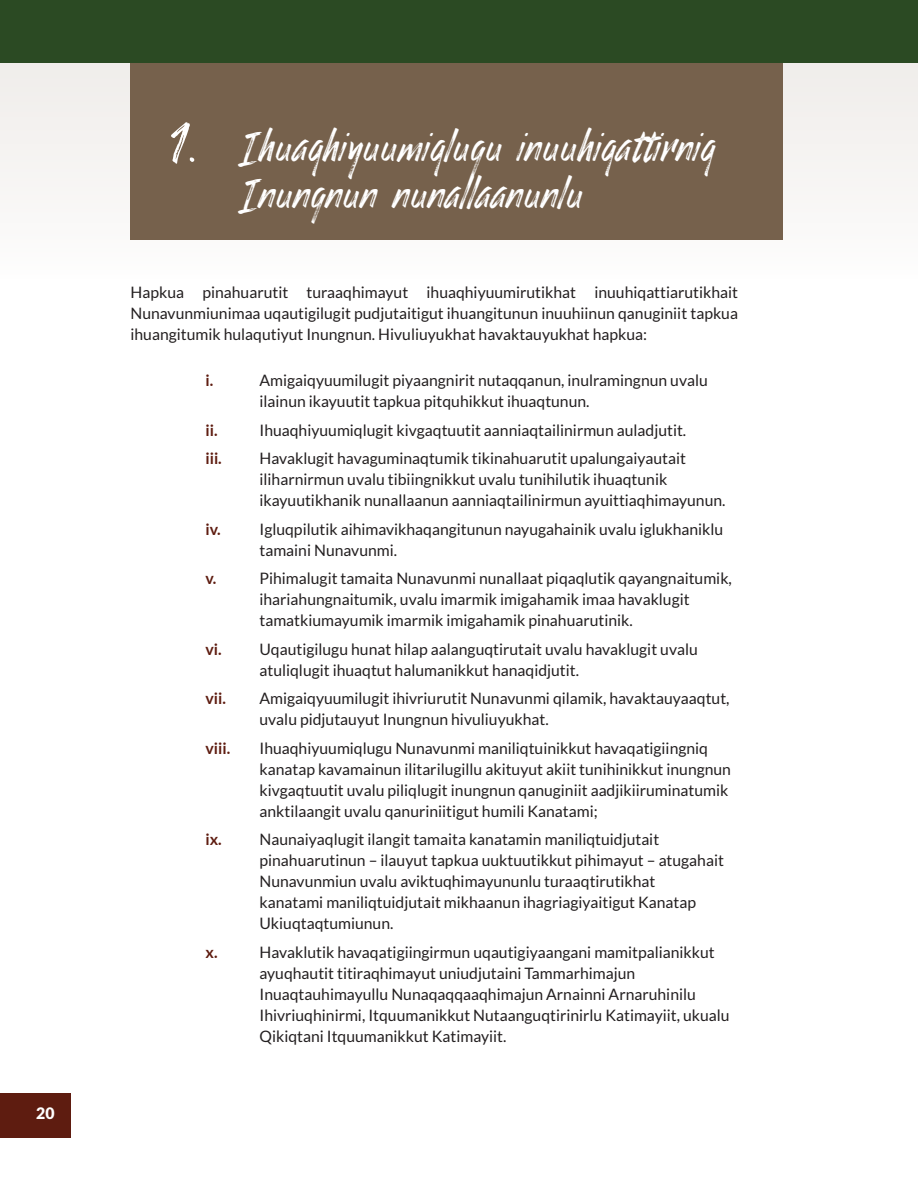
<style>
.page{position:relative;width:918px;height:1188px;background:#fff}
.page>*{position:absolute;margin:0;border:0;box-sizing:border-box;transform-origin:0 0}
.Header_4{font:42px/46.5px "Enjoythe Ride";letter-spacing:.02em;color:#fff}
.t1{font:15.75px/21px "Lato";color:#231f20}
.t2{font:700 15.75px "Lato";color:#5e1c10}
.t3{font:900 15.75px "Lato";color:#fff}
.s1{font-size:55.5px}
.s2{font-weight:700;color:#5e1c10}
</style>
<div class="page">
<div style="left:0;top:1093px;width:71px;height:45px;background:#5e1c10"></div>
<div style="left:0;top:63px;width:918px;height:128px;background:#f3f1ef"></div>
<div style="left:0;top:0;width:918px;height:63px;background:#2b4a23"></div>
<div style="left:130px;top:63px;width:653px;height:177px;background:#76614c"></div>
<p class="t3" style="left:36px;top:1104px;width:20px">20</p>
<p class="Header_4" style="left:242px;top:124px;width:476px;text-indent:-70px"><span class="s1">1.</span> Ihuaqhiyuumiqlugu inuuhiqattirniq<br>Inungnun nunallaanunlu</p>
<p class="t1" style="left:130px;top:282px;width:609px;text-align:justify">Hapkua pinahuarutit turaaqhimayut ihuaqhiyuumirutikhat inuuhiqattiarutikhait Nunavunmiunimaa uqautigilugit pudjutaitigut ihuangitunun inuuhiinun qanuginiit tapkua ihuangitumik hulaqutiyut Inungnun. Hivuliuyukhat havaktauyukhat hapkua:</p>
<p class="t2" style="left:206px;top:372px;width:9px">i.</p>
<p class="t1" style="left:260px;top:370px;width:450px">Amigaiqyuumilugit piyaangnirit nutaqqanun, inulramingnun uvalu ilainun ikayuutit tapkua pitquhikkut ihuaqtunun.</p>
<p class="t2" style="left:206px;top:421px;width:14px">ii.</p>
<p class="t1" style="left:260px;top:420px;width:428px">Ihuaqhiyuumiqlugit kivgaqtuutit aanniaqtailinirmun auladjutit.</p>
<p class="t2" style="left:206px;top:450px;width:18px">iii.</p>
<p class="t1" style="left:260px;top:448px;width:468px">Havaklugit havaguminaqtumik tikinahuarutit upalungaiyautait iliharnirmun uvalu tibiingnikkut uvalu tunihilutik ihuaqtunik ikayuutikhanik nunallaanun aanniaqtailinirmun ayuittiaqhimayunun.</p>
<p class="t2" style="left:206px;top:520px;width:17px">iv.</p>
<p class="t1" style="left:260px;top:519px;width:465px">Igluqpilutik aihimavikhaqangitunun nayugahainik uvalu iglukhaniklu tamaini Nunavunmi.</p>
<p class="t2" style="left:206px;top:570px;width:12px">v.</p>
<p class="t1" style="left:260px;top:568px;width:474px">Pihimalugit tamaita Nunavunmi nunallaat piqaqlutik qayangnaitumik, ihariahungnaitumik, uvalu imarmik imigahamik imaa havaklugit tamatkiumayumik imarmik imigahamik pinahuarutinik.</p>
<p class="t1" style="left:260px;top:639px;width:440px;text-indent:-54px"><span class="s2">vi.</span> Uqautigilugu hunat hilap aalanguqtirutait uvalu havaklugit uvalu atuliqlugit ihuaqtut halumanikkut hanaqidjutit.</p>
<p class="t2" style="left:206px;top:690px;width:22px">vii.</p>
<p class="t1" style="left:260px;top:688px;width:472px">Amigaiqyuumilugit ihivriurutit Nunavunmi qilamik, havaktauyaaqtut, uvalu pidjutauyut Inungnun hivuliuyukhat.</p>
<p class="t2" style="left:206px;top:739px;width:26px">viii.</p>
<p class="t1" style="left:260px;top:738px;width:473px">Ihuaqhiyuumiqlugu Nunavunmi maniliqtuinikkut havaqatigiingniq kanatap kavamainun ilitarilugillu akituyut akiit tunihinikkut inungnun kivgaqtuutit uvalu piliqlugit inungnun qanuginiit aadjikiiruminatumik anktilaangit uvalu qanuriniitigut humili Kanatami;</p>
<p class="t1" style="left:260px;top:829px;width:466px;text-indent:-54px"><span class="s2">ix.</span> Naunaiyaqlugit ilangit tamaita kanatamin maniliqtuidjutait pinahuarutinun – ilauyut tapkua uuktuutikkut pihimayut – atugahait Nunavunmiun uvalu aviktuqhimayununlu turaaqtirutikhat<br>kanatami maniliqtuidjutait mikhaanun ihagriagiyaitigut Kanatap Ukiuqtaqtumiunun.</p>
<p class="t2" style="left:206px;top:943px;width:14px">x.</p>
<p class="t1" style="left:260px;top:942px;width:472px">Havaklutik havaqatigiingirmun uqautigiyaangani mamitpalianikkut ayuqhautit titiraqhimayut uniudjutaini Tammarhimajun Inuaqtauhimayullu Nunaqaqqaaqhimajun Arnainni Arnaruhinilu Ihivriuqhinirmi, Itquumanikkut Nutaanguqtirinirlu Katimayiit, ukualu Qikiqtani Itquumanikkut Katimayiit.</p>
</div>
